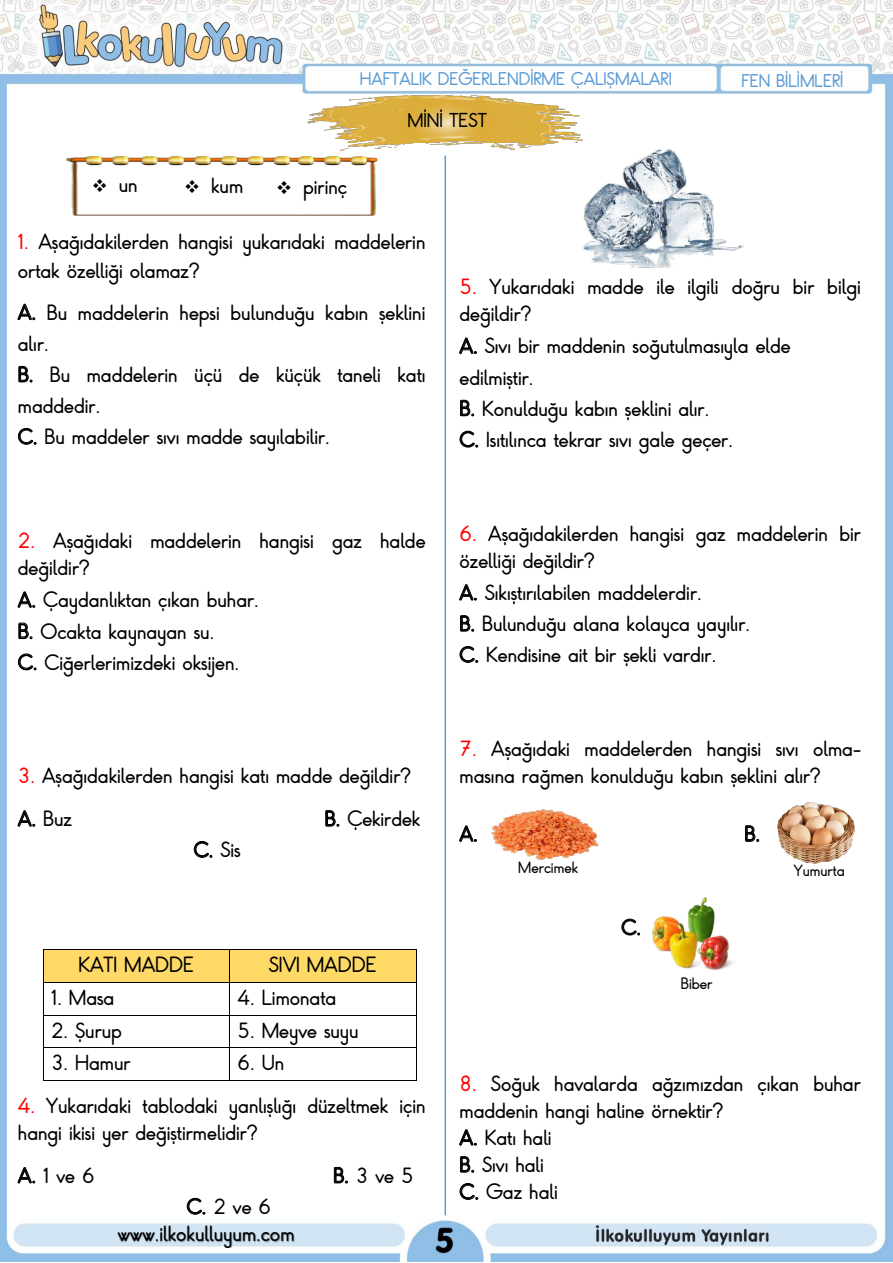
<style>
.page{position:relative;width:893px;height:1263px;background:#fff}
.page>*{position:absolute;margin:0;border:0;box-sizing:border-box;transform-origin:0 0}
.t1{font:18px/31.2px "Kayra Aydin";color:#000}
.t2{font:16.5px "Kayra Aydin";color:#000}
.t3{font:15px "Kayra Aydin";color:#5b9bd5}
.t4{font:13.5px "Kayra Aydin";color:#000}
.s1{color:#f00}
</style>
<div class="page">
<img style="left:0;top:0;width:893px;height:1262px">
<img style="left:285px;top:69px;width:484px;height:21px">
<img style="left:719px;top:70px;width:169px;height:21px">
<img style="left:107px;top:1220px;width:215px;height:28px">
<img style="left:130px;top:713px;width:42px;height:32px">
<img style="left:307px;top:96px;width:276px;height:55px">
<hr style="left:445px;top:156px;width:1px;height:1059px;background:#5b9bd5">
<svg style="left:17px;top:304px;width:18px;height:16px"></svg>
<svg style="left:18px;top:366px;width:14px;height:17px"></svg>
<svg style="left:18px;top:428px;width:18px;height:17px"></svg>
<svg style="left:17px;top:591px;width:18px;height:17px"></svg>
<svg style="left:18px;top:622px;width:14px;height:17px"></svg>
<svg style="left:18px;top:653px;width:18px;height:17px"></svg>
<svg style="left:17px;top:810px;width:18px;height:17px"></svg>
<svg style="left:325px;top:810px;width:14px;height:17px"></svg>
<svg style="left:194px;top:841px;width:18px;height:17px"></svg>
<svg style="left:17px;top:1167px;width:18px;height:17px"></svg>
<svg style="left:334px;top:1167px;width:14px;height:16px"></svg>
<svg style="left:187px;top:1198px;width:18px;height:17px"></svg>
<svg style="left:459px;top:338px;width:18px;height:16px"></svg>
<svg style="left:460px;top:400px;width:14px;height:16px"></svg>
<svg style="left:460px;top:431px;width:18px;height:16px"></svg>
<svg style="left:459px;top:584px;width:18px;height:17px"></svg>
<svg style="left:460px;top:615px;width:14px;height:17px"></svg>
<svg style="left:460px;top:646px;width:18px;height:17px"></svg>
<svg style="left:459px;top:825px;width:18px;height:17px"></svg>
<svg style="left:745px;top:825px;width:14px;height:17px"></svg>
<svg style="left:621px;top:919px;width:19px;height:16px"></svg>
<svg style="left:459px;top:1129px;width:18px;height:17px"></svg>
<svg style="left:460px;top:1156px;width:14px;height:17px"></svg>
<svg style="left:460px;top:1183px;width:18px;height:17px"></svg>
<img style="left:645px;top:974px;width:103px;height:25px">
<img style="left:768px;top:861px;width:103px;height:25px">
<img style="left:649px;top:897px;width:89px;height:73px">
<img style="left:773px;top:802px;width:86px;height:61px">
<img style="left:492px;top:781px;width:106px;height:106px">
<img style="left:576px;top:138px;width:170px;height:137px">
<div style="left:43px;top:950px;width:186px;height:32px;background:#ffd966"></div>
<div style="left:230px;top:950px;width:186px;height:32px;background:#ffd966"></div>
<hr style="left:43px;top:949px;width:186px;height:1px;background:#000">
<hr style="left:230px;top:949px;width:186px;height:1px;background:#000">
<hr style="left:43px;top:950px;width:1px;height:32px;background:#000">
<hr style="left:229px;top:950px;width:1px;height:32px;background:#000">
<hr style="left:416px;top:950px;width:1px;height:32px;background:#000">
<hr style="left:43px;top:982px;width:186px;height:1px;background:#000">
<hr style="left:230px;top:982px;width:186px;height:1px;background:#000">
<hr style="left:43px;top:983px;width:1px;height:32px;background:#000">
<hr style="left:229px;top:983px;width:1px;height:32px;background:#000">
<hr style="left:416px;top:983px;width:1px;height:32px;background:#000">
<hr style="left:43px;top:1015px;width:186px;height:1px;background:#000">
<hr style="left:230px;top:1015px;width:186px;height:1px;background:#000">
<hr style="left:43px;top:1016px;width:1px;height:31px;background:#000">
<hr style="left:229px;top:1016px;width:1px;height:31px;background:#000">
<hr style="left:416px;top:1016px;width:1px;height:31px;background:#000">
<hr style="left:43px;top:1047px;width:186px;height:1px;background:#000">
<hr style="left:230px;top:1047px;width:186px;height:1px;background:#000">
<hr style="left:43px;top:1048px;width:1px;height:32px;background:#000">
<hr style="left:43px;top:1080px;width:186px;height:1px;background:#000">
<hr style="left:229px;top:1048px;width:1px;height:32px;background:#000">
<hr style="left:230px;top:1080px;width:186px;height:1px;background:#000">
<hr style="left:416px;top:1048px;width:1px;height:32px;background:#000">
<img style="left:64px;top:154px;width:323px;height:63px">
<p class="t3" style="left:360px;top:69px;width:314px">HAFTALIK DEĞERLENDİRME ÇALIŞMALARI</p>
<p class="t3" style="left:741px;top:70px;width:103px">FEN BİLİMLERİ</p>
<p class="t1" style="left:92px;top:170px;width:47px">❖ un</p>
<p class="t1" style="left:184px;top:171px;width:61px">❖ kum</p>
<p class="t1" style="left:276px;top:172px;width:72px">❖ pirinç</p>
<p class="t2" style="left:407px;top:108px;width:81px">MİNİ TEST</p>
<p class="t1" style="left:18px;top:228px;width:409px;line-height:29.2px"><span class="s1">1.</span> Aşağıdakilerden hangisi yukarıdaki maddelerin ortak özelliği olamaz?</p>
<p class="t1" style="left:18px;top:298px;width:409px">A. Bu maddelerin hepsi bulunduğu kabın şeklini alır.<br>B. Bu maddelerin üçü de küçük taneli katı maddedir.<br>C. Bu maddeler sıvı madde sayılabilir.</p>
<p class="t1" style="left:18px;top:528px;width:409px;line-height:27.2px"><span class="s1">2.</span> Aşağıdaki maddelerin hangisi gaz halde değildir?</p>
<p class="t1" style="left:18px;top:586px;width:242px">A. Çaydanlıktan çıkan buhar.<br>B. Ocakta kaynayan su.<br>C. Ciğerlerimizdeki oksijen.</p>
<p class="t1" style="left:18px;top:762px;width:394px"><span class="s1">3.</span> Aşağıdakilerden hangisi katı madde değildir?</p>
<p class="t1" style="left:18px;top:804px;width:56px">A. Buz</p>
<p class="t1" style="left:325px;top:804px;width:97px">B. Çekirdek</p>
<p class="t1" style="left:194px;top:836px;width:48px">C. Sis</p>
<p class="t1" style="left:78px;top:950px;width:117px">KATI MADDE</p>
<p class="t1" style="left:269px;top:950px;width:109px">SIVI MADDE</p>
<p class="t1" style="left:51px;top:984px;width:65px">1. Masa</p>
<p class="t1" style="left:238px;top:984px;width:100px">4. Limonata</p>
<p class="t1" style="left:51px;top:1016px;width:72px">2. Şurup</p>
<p class="t1" style="left:238px;top:1016px;width:123px">5. Meyve suyu</p>
<p class="t1" style="left:51px;top:1048px;width:81px">3. Hamur</p>
<p class="t1" style="left:238px;top:1048px;width:48px">6. Un</p>
<p class="t1" style="left:18px;top:1093px;width:409px;line-height:27.2px"><span class="s1">4.</span> Yukarıdaki tablodaki yanlışlığı düzeltmek için hangi ikisi yer değiştirmelidir?</p>
<p class="t1" style="left:18px;top:1161px;width:78px">A. 1 ve 6</p>
<p class="t1" style="left:333px;top:1161px;width:82px">B. 3 ve 5</p>
<p class="t1" style="left:187px;top:1192px;width:86px">C. 2 ve 6</p>
<p class="t1" style="left:118px;top:1219px;width:178px">www.ilkokulluyum.com</p>
<p class="t1" style="left:460px;top:274px;width:403px;line-height:27.2px"><span class="s1">5.</span> Yukarıdaki madde ile ilgili doğru bir bilgi değildir?</p>
<p class="t1" style="left:460px;top:332px;width:333px">A. Sıvı bir maddenin soğutulmasıyla elde edilmiştir.<br>B. Konulduğu kabın şeklini alır.<br>C. Isıtılınca tekrar sıvı gale geçer.</p>
<p class="t1" style="left:460px;top:521px;width:403px;line-height:27.2px"><span class="s1">6.</span> Aşağıdakilerden hangisi gaz maddelerin bir özelliği değildir?</p>
<p class="t1" style="left:460px;top:578px;width:292px">A. Sıkıştırılabilen maddelerdir.<br>B. Bulunduğu alana kolayca yayılır.<br>C. Kendisine ait bir şekli vardır.</p>
<p class="t1" style="left:460px;top:736px;width:403px;line-height:27.2px"><span class="s1">7.</span> Aşağıdaki maddelerden hangisi sıvı olma&shy;masına rağmen konulduğu kabın şeklini alır?</p>
<p class="t1" style="left:460px;top:820px;width:20px">A.</p>
<p class="t1" style="left:744px;top:820px;width:17px">B.</p>
<p class="t4" style="left:518px;top:858px;width:61px">Mercimek</p>
<p class="t4" style="left:794px;top:861px;width:52px">Yumurta</p>
<p class="t1" style="left:621px;top:913px;width:21px">C.</p>
<p class="t4" style="left:681px;top:974px;width:33px">Biber</p>
<p class="t1" style="left:460px;top:1071px;width:403px;line-height:27.2px"><span class="s1">8.</span> Soğuk havalarda ağzımızdan çıkan buhar maddenin hangi haline örnektir?<br>A. Katı hali<br>B. Sıvı hali<br>C. Gaz hali</p>
</div>
